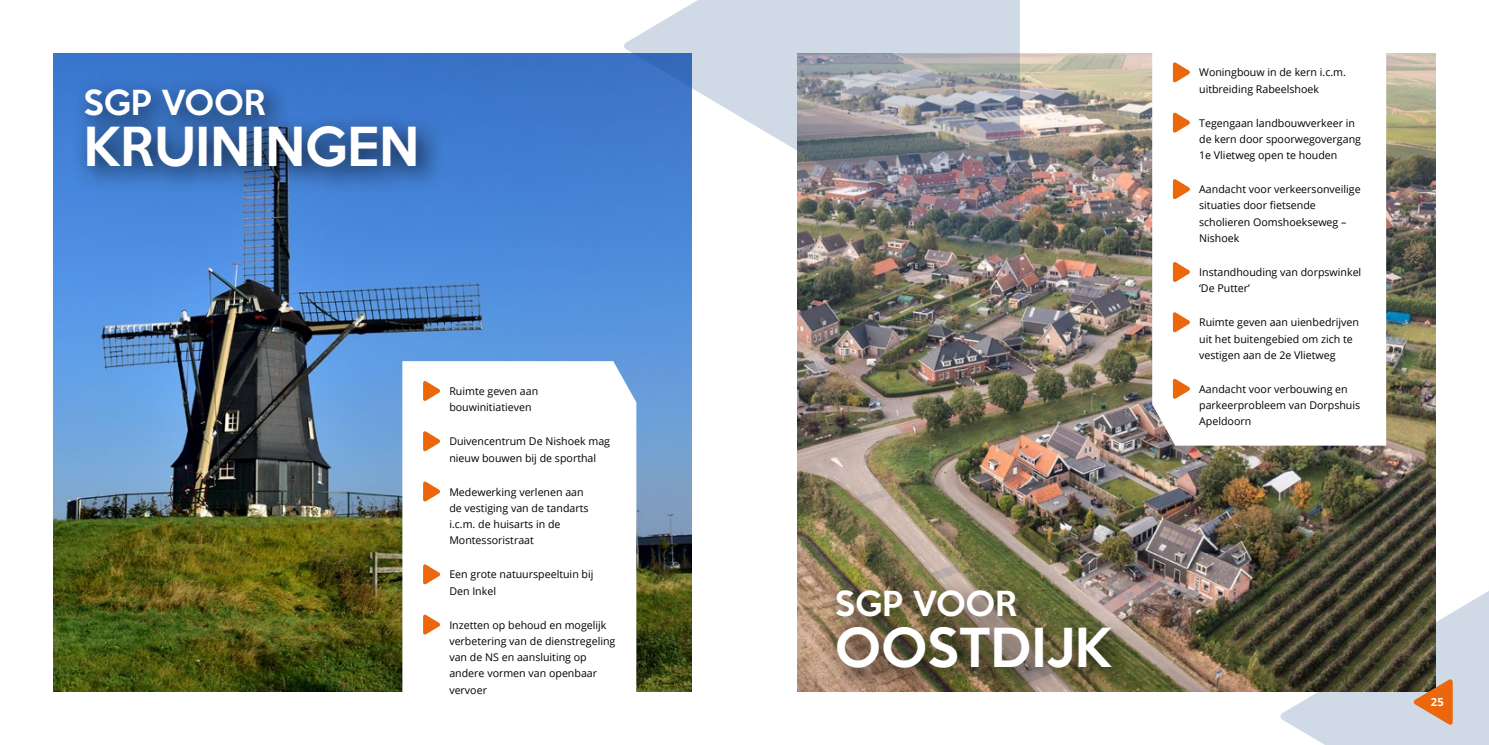
<style>
.page{position:relative;width:1489px;height:745px;background:#fff}
.page>*{position:absolute;margin:0;border:0;box-sizing:border-box;transform-origin:0 0}
.t1{font:500 49.12px "Keep Calm";color:#fff}
.t2{font:500 31.5px "Keep Calm";color:#fff}
.t3{font:700 11.12px "Open Sans";color:#fff}
.t4{font:10.62px/16.2px "Open Sans";color:#000}
</style>
<div class="page">
<svg style="left:1279px;top:481px;width:209px;height:263px;fill:#d0dae7"></svg>
<img style="left:53px;top:53px;width:638px;height:638px">
<svg style="left:402px;top:361px;width:234px;height:331px"></svg>
<svg style="left:423px;top:380px;width:17px;height:21px"></svg>
<svg style="left:423px;top:430px;width:17px;height:21px"></svg>
<svg style="left:423px;top:480px;width:17px;height:21px"></svg>
<svg style="left:423px;top:563px;width:17px;height:21px"></svg>
<svg style="left:423px;top:613px;width:17px;height:21px"></svg>
<div style="left:72px;top:75px;width:372px;height:119px;background:#000;opacity:.75"></div>
<img style="left:797px;top:54px;width:638px;height:637px">
<svg style="left:1152px;top:53px;width:233px;height:392px"></svg>
<svg style="left:1172px;top:62px;width:18px;height:21px"></svg>
<svg style="left:1172px;top:112px;width:18px;height:21px"></svg>
<svg style="left:1172px;top:178px;width:18px;height:22px"></svg>
<svg style="left:1172px;top:261px;width:18px;height:21px"></svg>
<svg style="left:1172px;top:311px;width:18px;height:21px"></svg>
<svg style="left:1172px;top:378px;width:18px;height:21px"></svg>
<svg style="left:1412px;top:678px;width:40px;height:47px;background:#c78455"></svg>
<img style="left:623px;top:0;width:396px;height:281px">
<div style="left:823px;top:576px;width:313px;height:119px;background:#000;opacity:.75"></div>
<h2 class="t2" style="left:83px;top:75px;width:184px">SGP VOOR</h2>
<h1 class="t1" style="left:83px;top:104px;width:337px">KRUININGEN</h1>
<p class="t4" style="left:449px;top:382px;width:90px">Ruimte geven aan bouwinitiatieven</p>
<p class="t4" style="left:449px;top:432px;width:162px">Duivencentrum De Nishoek mag nieuw bouwen bij de sporthal</p>
<p class="t4" style="left:449px;top:483px;width:141px">Medewerking verlenen aan de vestiging van de tandarts i.c.m. de huisarts in de<br>Montessoristraat</p>
<p class="t4" style="left:449px;top:565px;width:146px">Een grote natuurspeeltuin bij<br>Den Inkel</p>
<p class="t4" style="left:449px;top:616px;width:167px">Inzetten op behoud en mogelijk verbetering van de dienstregeling van de NS en aansluiting op andere vormen van openbaar vervoer</p>
<h2 class="t2" style="left:834px;top:576px;width:184px">SGP VOOR</h2>
<h1 class="t1" style="left:834px;top:604px;width:278px">OOSTDIJK</h1>
<p class="t4" style="left:1199px;top:64px;width:148px">Woningbouw in de kern i.c.m. uitbreiding Rabeelshoek</p>
<p class="t4" style="left:1199px;top:114px;width:163px">Tegengaan landbouwverkeer in de kern door spoorwegovergang<br>1e Vlietweg open te houden</p>
<p class="t4" style="left:1199px;top:181px;width:163px">Aandacht voor verkeersonveilige situaties door fietsende scholieren Oomshoekseweg –<br>Nishoek</p>
<p class="t4" style="left:1199px;top:263px;width:164px">Instandhouding van dorpswinkel ‘De Putter’</p>
<p class="t4" style="left:1199px;top:314px;width:161px">Ruimte geven aan uienbedrijven uit het buitengebied om zich te vestigen aan de 2e Vlietweg</p>
<p class="t4" style="left:1199px;top:380px;width:163px">Aandacht voor verbouwing en parkeerprobleem van Dorpshuis<br>Apeldoorn</p>
<p class="t3" style="left:1430px;top:694px;width:14px">25</p>
</div>
